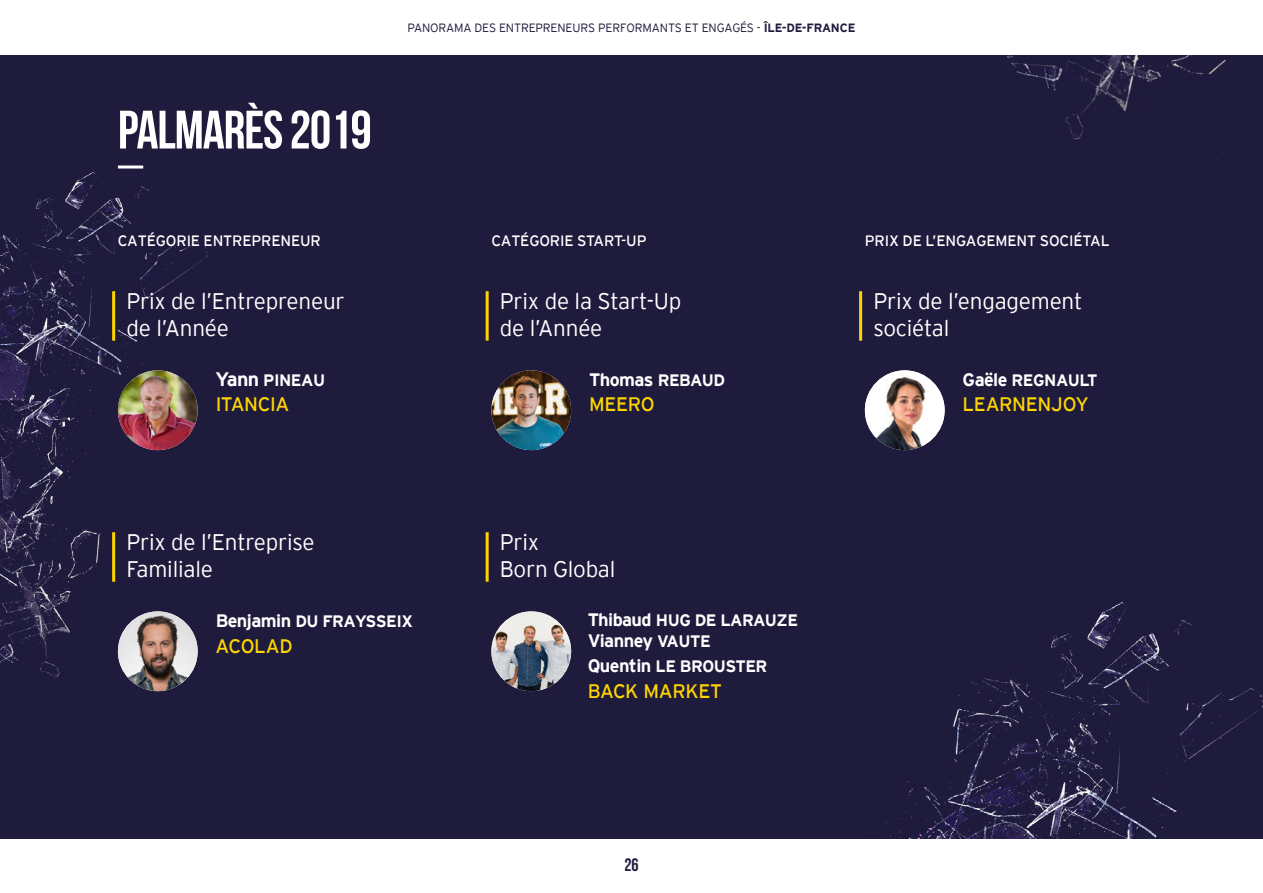
<style>
.page{position:relative;width:1263px;height:893px;background:#fff}
.page>*{position:absolute;margin:0;border:0;box-sizing:border-box;transform-origin:0 0}
.t1{font:54px "Bebas Neue";letter-spacing:-.02em;color:#fff}
.t2{font:300 22.5px/27px "EY Interstate";letter-spacing:-.01em;color:#fff}
.t3{font:19.5px "EY Interstate";letter-spacing:-.02em;color:#ffd500}
.t4{font:700 18px "EY Interstate";letter-spacing:-.03em;color:#fff}
.t5{font:18px "Bebas Neue";color:#1e1b3d}
.t6{font:700 16.5px "EY Interstate";letter-spacing:-.03em;color:#fff}
.t7{font:15px "EY Interstate";letter-spacing:-.01em;color:#fff}
.t8{font:300 12px "EY Interstate";letter-spacing:-.01em;color:#1e1b3d}
.s1{font-weight:700}
.s2{font-size:19.5px}
.s3{font-size:18px}
.s4{font-size:16.5px}
</style>
<div class="page">
<div style="left:0;top:54px;width:1263px;height:785px;background:#1e1b3d"></div>
<img style="left:0;top:165px;width:208px;height:527px">
<img style="left:854px;top:602px;width:409px;height:237px">
<img style="left:936px;top:54px;width:327px;height:140px">
<hr style="left:859px;top:291px;width:3px;height:50px;background:#ffd500">
<hr style="left:486px;top:291px;width:3px;height:50px;background:#ffd500">
<hr style="left:112px;top:291px;width:3px;height:50px;background:#ffd500">
<img style="left:865px;top:370px;width:80px;height:80px;border-radius:40px">
<img style="left:491px;top:370px;width:80px;height:80px;border-radius:40px">
<img style="left:118px;top:370px;width:80px;height:80px;border-radius:40px">
<hr style="left:486px;top:532px;width:3px;height:50px;background:#ffd500">
<hr style="left:112px;top:532px;width:3px;height:50px;background:#ffd500">
<img style="left:491px;top:611px;width:80px;height:80px;border-radius:40px">
<img style="left:118px;top:611px;width:80px;height:80px;border-radius:39px">
<hr style="left:118px;top:166px;width:25px;height:3px;background:#fff">
<h1 class="t1" style="left:118px;top:100px;width:255px">PALMARÈS 2019</h1>
<p class="t8" style="left:407px;top:19px;width:449px">PANORAMA DES ENTREPRENEURS PERFORMANTS ET ENGAGÉS - <span class="s1">ÎLE-DE-FRANCE</span></p>
<p class="t7" style="left:118px;top:230px;width:205px">CATÉGORIE ENTREPRENEUR</p>
<p class="t7" style="left:491px;top:230px;width:157px">CATÉGORIE START-UP</p>
<p class="t7" style="left:865px;top:230px;width:246px">PRIX DE L’ENGAGEMENT SOCIÉTAL</p>
<p class="t2" style="left:126px;top:286px;width:220px">Prix de l’Entrepreneur de l’Année</p>
<p class="t6" style="left:216px;top:368px;width:111px"><span class="s2">Yann</span> PINEAU</p>
<p class="t3" style="left:216px;top:391px;width:75px">ITANCIA</p>
<p class="t2" style="left:126px;top:527px;width:190px">Prix de l’Entreprise<br>Familiale</p>
<p class="t6" style="left:216px;top:609px;width:199px"><span class="s3">Benjamin</span> DU FRAYSSEIX</p>
<p class="t3" style="left:216px;top:632px;width:78px">ACOLAD</p>
<p class="t2" style="left:500px;top:286px;width:183px">Prix de la Start-Up de l’Année</p>
<p class="t4" style="left:589px;top:367px;width:138px">Thomas <span class="s4">REBAUD</span></p>
<p class="t3" style="left:589px;top:391px;width:67px">MEERO</p>
<p class="t2" style="left:500px;top:527px;width:117px">Prix<br>Born Global</p>
<p class="t6" style="left:588px;top:608px;width:212px"><span class="s3">Thibaud</span> HUG DE LARAUZE</p>
<p class="t4" style="left:588px;top:627px;width:125px">Vianney <span class="s4">VAUTE</span></p>
<p class="t6" style="left:588px;top:655px;width:181px"><span class="s3">Quentin</span> LE BROUSTER</p>
<p class="t3" style="left:588px;top:677px;width:136px">BACK MARKET</p>
<p class="t5" style="left:624px;top:855px;width:16px">26</p>
<p class="t2" style="left:873px;top:286px;width:211px">Prix de l’engagement sociétal</p>
<p class="t6" style="left:963px;top:368px;width:136px"><span class="s3">Gaële</span> REGNAULT</p>
<p class="t3" style="left:963px;top:391px;width:128px">LEARNENJOY</p>
</div>
